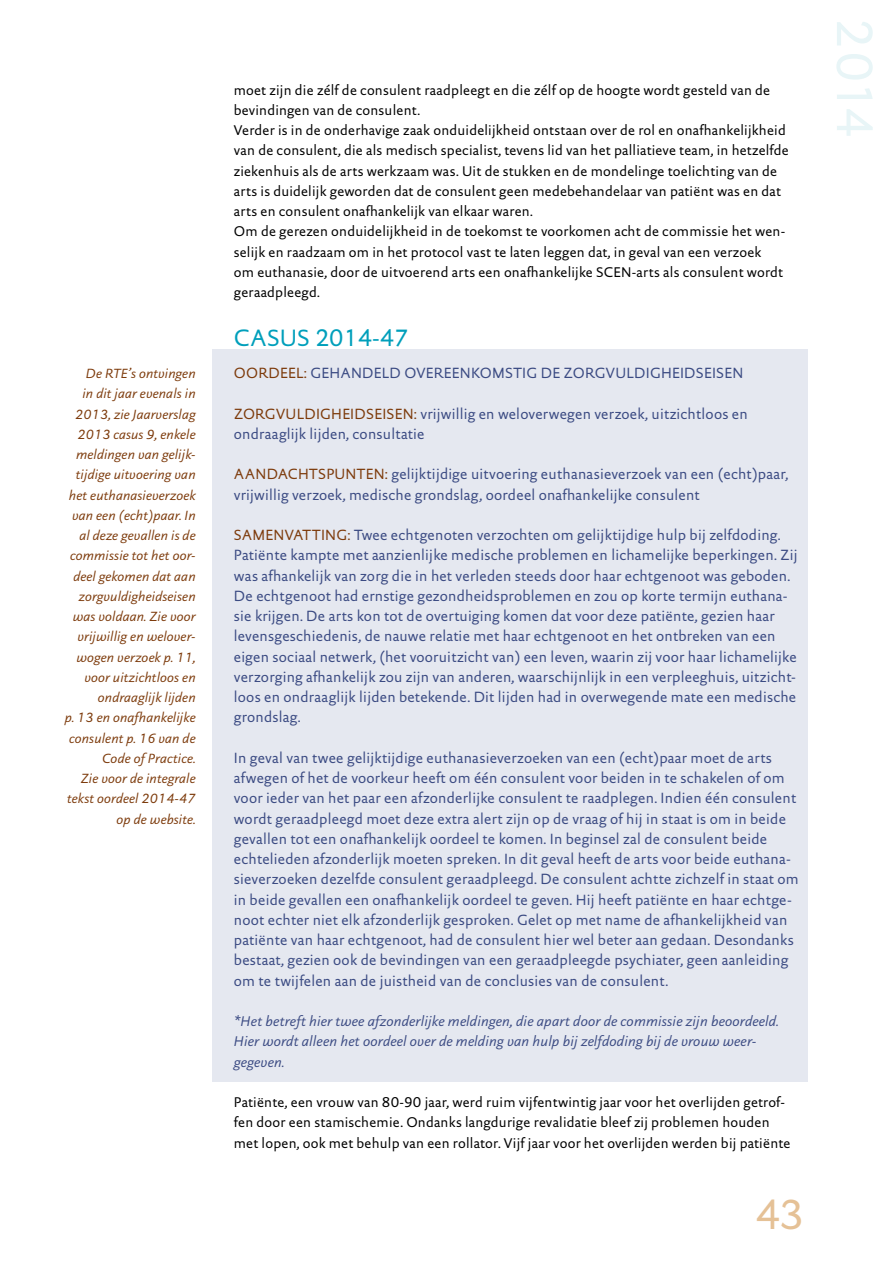
<style>
.page{position:relative;width:893px;height:1263px;background:#fff}
.page>*{position:absolute;margin:0;border:0;box-sizing:border-box;transform-origin:0 0}
.t1{font:51px "DTL Documenta Sans TOT";color:#e8f5f7}
.t2{font:42px "DTL Documenta Sans TOT";color:#e5c196}
.t3{font:24px "DTL Documenta Sans TOT";color:#009fbb}
.t4{font:15px/20.2px "DTL Documenta Sans TOT";letter-spacing:.015em;color:#3b4b83}
.t5{font:14.25px/20.2px "DTL Documenta Sans TOT";letter-spacing:.015em;color:#000}
.t6{font:italic 14.25px/20.2px "DTL Documenta Sans TOT";letter-spacing:.015em;color:#3b4b83}
.t7{font:italic 13.5px/20.2px "DTL Documenta Sans TOT";letter-spacing:.015em;color:#7d3b0c;text-align:right}
.s1{color:#7d3b0c}
</style>
<div class="page">
<div style="left:213px;top:349px;width:595px;height:733px;background:#e5e8f0"></div>
<p class="t7" style="left:65px;top:363px;width:132px">De RTE’s ontvingen<br>in dit jaar evenals in<br>2013, zie Jaarverslag<br>2013 casus 9, enkele meldingen van gelijk&shy;tijdige uitvoering van het euthanasieverzoek van een (echt)paar. In al deze gevallen is de commissie tot het oor&shy;deel gekomen dat aan zorgvuldigheidseisen was voldaan. Zie voor vrijwillig en welover&shy;wogen verzoek p. 11, voor uitzichtloos en ondraaglijk lijden<br>p. 13 en onafhankelijke consulent p. 16 van de<br>Code of Practice.<br>Zie voor de integrale tekst oordeel 2014-47 op de website.</p>
<p class="t5" style="left:234px;top:79px;width:556px">moet zijn die zélf de consulent raadpleegt en die zélf op de hoogte wordt gesteld van de bevindingen van de consulent.<br>Verder is in de onderhavige zaak onduidelijkheid ontstaan over de rol en onafhankelijkheid van de consulent, die als medisch specialist, tevens lid van het palliatieve team, in hetzelfde ziekenhuis als de arts werkzaam was. U it de stukken en de mondelinge toelichting van de arts is duidelijk geworden dat de consulent geen medebehandelaar van patiënt was en dat arts en consulent onafhankelijk van elkaar waren.<br>Om de gerezen onduidelijkheid in de toekomst te voorkomen acht de commissie het wen&shy;selijk en raadzaam om in het protocol vast te laten leggen dat, in geval van een verzoek<br>om euthanasie, door de uitvoerend arts een onafhankelijke SCEN</p>
<p class="t5" style="left:632px;top:262px;width:153px">-arts als consulent wordt</p>
<p class="t5" style="left:234px;top:282px;width:88px">geraadpleegd.</p>
<h3 class="t3" style="left:234px;top:323px;width:176px">Casus 2014-47</h3>
<p class="t4" style="left:234px;top:363px;width:511px"><span class="s1">Oordeel:</span> gehandeld overeenkomstig de zorgvuldigheidseisen</p>
<p class="t4" style="left:234px;top:403px;width:515px"><span class="s1">Zorgvuldigheidseisen:</span> vrijwillig en weloverwegen verzoek, uitzichtloos en ondraaglijk lijden, consultatie</p>
<p class="t4" style="left:234px;top:464px;width:556px"><span class="s1">Aandachtspunten:</span> gelijktijdige uitvoering euthanasieverzoek van een (echt)paar, vrijwillig verzoek, medische grondslag, oordeel onafhankelijke consulent</p>
<p class="t4" style="left:234px;top:525px;width:565px"><span class="s1">Samenvatting:</span> Twee echtgenoten verzochten om gelijktijdige hulp bij zelfdoding.<br>Patiënte kampte met aanzienlijke medische problemen en lichamelijke beperkingen. Zij was afhankelijk van zorg die in het verleden steeds door haar echtgenoot was geboden.<br>De echtgenoot had ernstige gezondheidsproblemen en zou op korte termijn euthana&shy;sie krijgen. De arts kon tot de overtuiging komen dat voor deze patiënte, gezien haar levensgeschiedenis, de nauwe relatie met haar echtgenoot en het ontbreken van een eigen sociaal netwerk, (het vooruitzicht van) een leven, waarin zij voor haar lichamelijke verzorging afhankelijk zou zijn van anderen, waarschijnlijk in een verpleeghuis, uitzicht&shy;loos en ondraaglijk lijden betekende. Dit lijden had in overwegende mate een medische grondslag.</p>
<p class="t4" style="left:234px;top:747px;width:566px">I n geval van twee gelijktijdige euthanasieverzoeken van een (echt)paar moet de arts afwegen of het de voorkeur heeft om één consulent voor beiden in te schakelen of om voor ieder van het paar een afzonderlijke consulent te raadplegen. I ndien één consulent wordt geraadpleegd moet deze extra alert zijn op de vraag of hij in staat is om in beide gevallen tot een onafhankelijk oordeel te komen. I n beginsel zal de consulent beide echtelieden afzonderlijk moeten spreken. I n dit geval heeft de arts voor beide euthana&shy;sieverzoeken dezelfde consulent geraadpleegd. De consulent achtte zichzelf in staat om in beide gevallen een onafhankelijk oordeel te geven. H ij heeft patiënte en haar echtge&shy;noot echter niet elk afzonderlijk gesproken. Gelet op met name de afhankelijkheid van patiënte van haar echtgenoot, had de consulent hier wel beter aan gedaan. Desondanks bestaat, gezien ook de bevindingen van een geraadpleegde psychiater, geen aanleiding om te twijfelen aan de juistheid van de conclusies van de consulent.</p>
<p class="t6" style="left:234px;top:1011px;width:546px">*Het betreft hier twee afzonderlijke meldingen, die apart door de commissie zijn beoordeeld.<br>Hier wordt alleen het oordeel over de melding van hulp bij zelfdoding bij de vrouw weer&shy;gegeven.</p>
<p class="t5" style="left:234px;top:1092px;width:558px">Patiënte, een vrouw van 80-90 jaar, werd ruim vijfentwintig jaar voor het overlijden getrof&shy;fen door een stamischemie. Ondanks langdurige revalidatie bleef zij problemen houden met lopen, ook met behulp van een rollator. Vijf jaar voor het overlijden werden bij patiënte</p>
<h2 class="t2" style="left:755px;top:1189px;width:50px">43</h2>
<h1 class="t1" style="left:885px;top:17px;width:122px;rotate:90deg">2014</h1>
</div>
